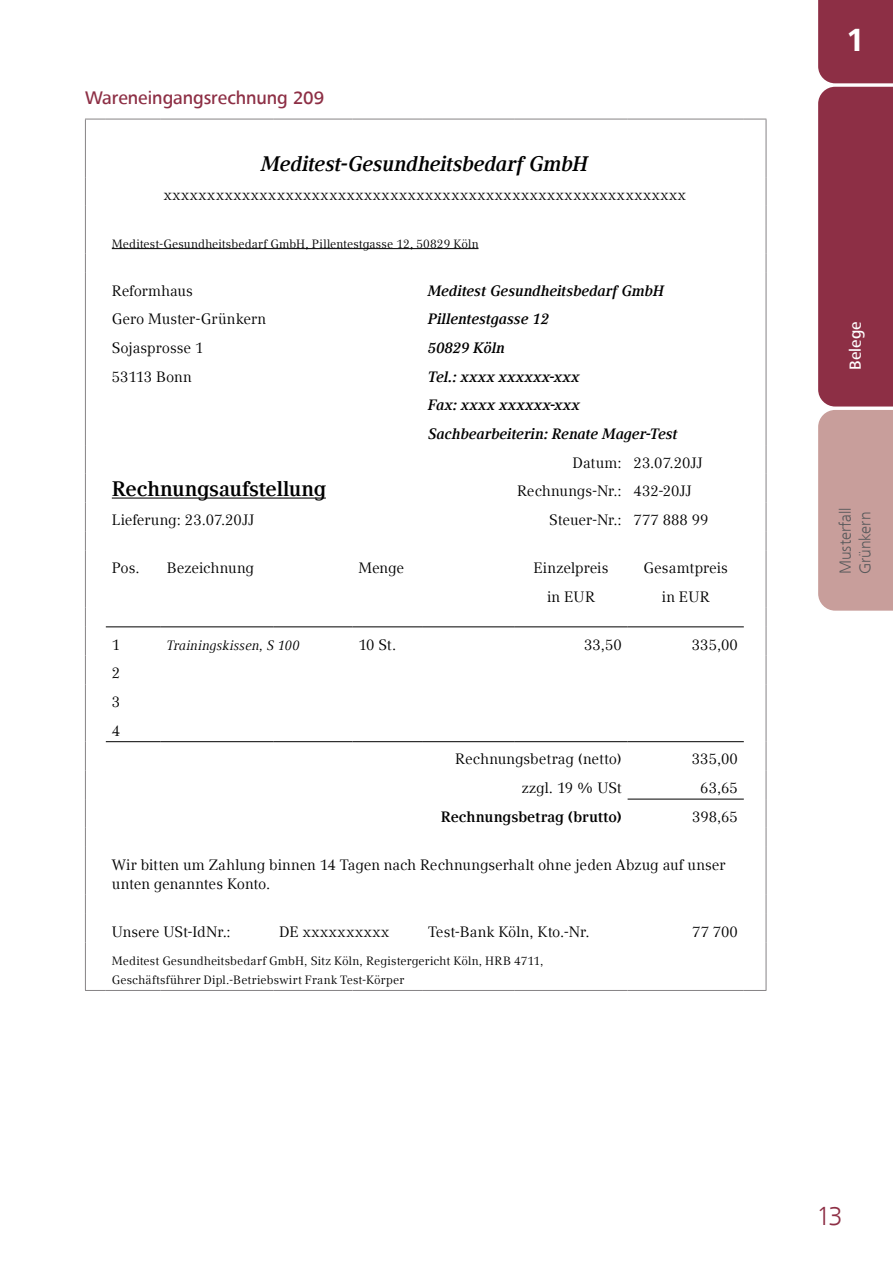
<style>
.page{position:relative;width:893px;height:1263px;background:#fff}
.page>*{position:absolute;margin:0;border:0;box-sizing:border-box;transform-origin:0 0}
.t1{font:700 33px "Frutiger Next Com";color:#fff}
.t2{font:300 27px "Frutiger Next Com";color:#8d2f45}
.t3{font:italic 700 21px "Compatil TDATEV";letter-spacing:-.005em;color:#000}
.t4{font:700 21px "Compatil TDATEV";letter-spacing:-.005em;color:#000}
.Zwischenüberschrift{font:500 18.75px "Frutiger Next Com";letter-spacing:-.005em;color:#8d2f45}
.t5{font:300 16.5px/19.8px "Frutiger Next Com";color:#58595b}
.t6{font:500 16.5px "Frutiger Next Com";letter-spacing:.005em;color:#fff}
.t7{font:15px/19.2px "Compatil TDATEV";letter-spacing:.015em;color:#000}
.t8{font:italic 700 15px "Compatil TDATEV";color:#000}
.t9{font:15px "Compatil TDATEV";letter-spacing:.055em;color:#000}
.t10{font:italic 700 15px "Compatil TDATEV";letter-spacing:.03em;color:#000}
.t11{font:700 15px "Compatil TDATEV";letter-spacing:.005em;color:#000}
.t12{font:15px "Compatil TDATEV";letter-spacing:-.005em;color:#000}
.t13{font:italic 13.5px "Compatil TDATEV";letter-spacing:.015em;color:#000}
.t14{font:12px/19.2px "Compatil TDATEV";letter-spacing:.02em;color:#000}
</style>
<div class="page">
<svg style="left:818px;top:0;width:75px;height:611px;background:#a25764"></svg>
<hr style="left:106px;top:626px;width:55px;height:1px;background:#000">
<hr style="left:161px;top:626px;width:112px;height:1px;background:#000">
<hr style="left:273px;top:626px;width:79px;height:1px;background:#000">
<hr style="left:352px;top:626px;width:70px;height:1px;background:#000">
<hr style="left:422px;top:626px;width:92px;height:1px;background:#000">
<hr style="left:514px;top:626px;width:114px;height:1px;background:#000">
<hr style="left:628px;top:626px;width:116px;height:1px;background:#000">
<hr style="left:106px;top:741px;width:55px;height:1px;background:#000">
<hr style="left:161px;top:741px;width:112px;height:1px;background:#000">
<hr style="left:273px;top:741px;width:79px;height:1px;background:#000">
<hr style="left:352px;top:741px;width:70px;height:1px;background:#000">
<hr style="left:422px;top:741px;width:92px;height:1px;background:#000">
<hr style="left:514px;top:741px;width:114px;height:1px;background:#000">
<hr style="left:628px;top:741px;width:116px;height:1px;background:#000">
<hr style="left:628px;top:799px;width:116px;height:1px;background:#000">
<hr style="left:85px;top:119px;width:1px;height:58px;background:#868385">
<svg style="left:85px;top:119px;width:21px;height:1px"></svg>
<hr style="left:106px;top:119px;width:55px;height:1px;background:#868385">
<hr style="left:161px;top:119px;width:112px;height:1px;background:#868385">
<hr style="left:273px;top:119px;width:79px;height:1px;background:#868385">
<hr style="left:352px;top:119px;width:70px;height:1px;background:#868385">
<hr style="left:422px;top:119px;width:92px;height:1px;background:#868385">
<hr style="left:514px;top:119px;width:114px;height:1px;background:#868385">
<hr style="left:628px;top:119px;width:116px;height:1px;background:#868385">
<svg style="left:744px;top:119px;width:22px;height:1px"></svg>
<hr style="left:766px;top:119px;width:1px;height:58px;background:#868385">
<svg style="left:85px;top:177px;width:1px;height:96px"></svg>
<svg style="left:766px;top:177px;width:1px;height:96px"></svg>
<hr style="left:85px;top:273px;width:1px;height:172px;background:#868385">
<hr style="left:766px;top:273px;width:1px;height:172px;background:#868385">
<svg style="left:85px;top:445px;width:1px;height:105px"></svg>
<svg style="left:766px;top:445px;width:1px;height:105px"></svg>
<hr style="left:85px;top:550px;width:1px;height:58px;background:#868385">
<hr style="left:766px;top:550px;width:1px;height:58px;background:#868385">
<svg style="left:85px;top:608px;width:1px;height:239px"></svg>
<svg style="left:766px;top:608px;width:1px;height:239px"></svg>
<hr style="left:85px;top:847px;width:1px;height:48px;background:#868385">
<hr style="left:766px;top:847px;width:1px;height:48px;background:#868385">
<svg style="left:85px;top:895px;width:1px;height:48px"></svg>
<svg style="left:766px;top:895px;width:1px;height:48px"></svg>
<hr style="left:85px;top:943px;width:1px;height:47px;background:#868385">
<svg style="left:85px;top:990px;width:21px;height:1px"></svg>
<hr style="left:106px;top:990px;width:55px;height:1px;background:#868385">
<hr style="left:161px;top:990px;width:112px;height:1px;background:#868385">
<hr style="left:273px;top:990px;width:79px;height:1px;background:#868385">
<hr style="left:352px;top:990px;width:70px;height:1px;background:#868385">
<hr style="left:422px;top:990px;width:92px;height:1px;background:#868385">
<hr style="left:514px;top:990px;width:114px;height:1px;background:#868385">
<hr style="left:628px;top:990px;width:116px;height:1px;background:#868385">
<hr style="left:766px;top:943px;width:1px;height:47px;background:#868385">
<svg style="left:744px;top:990px;width:22px;height:1px"></svg>
<hr style="left:112px;top:248px;width:367px;height:1px;background:#000">
<hr style="left:112px;top:497px;width:214px;height:2px;background:#000">
<p class="Zwischenüberschrift" style="left:85px;top:87px;width:241px">Wareneingangsrechnung 209</p>
<p class="t3" style="left:262px;top:152px;width:328px">Meditest-Gesundheitsbedarf GmbH</p>
<p class="t9" style="left:164px;top:186px;width:524px">xxxxxxxxxxxxxxxxxxxxxxxxxxxxxxxxxxxxxxxxxxxxxxxxxxxxxxxxxxxx</p>
<p class="t14" style="left:112px;top:234px;width:368px">Meditest-Gesundheitsbedarf GmbH, Pillentestgasse 12, 50829 Köln</p>
<p class="t7" style="left:112px;top:281px;width:83px">Reformhaus</p>
<p class="t7" style="left:112px;top:310px;width:156px">Gero Muster-Grünkern</p>
<p class="t7" style="left:112px;top:338px;width:93px">Sojasprosse 1</p>
<p class="t7" style="left:112px;top:367px;width:81px">53113 Bonn</p>
<p class="t8" style="left:428px;top:282px;width:237px">Meditest Gesundheitsbedarf GmbH</p>
<p class="t8" style="left:428px;top:310px;width:123px">Pillentestgasse 12</p>
<p class="t8" style="left:428px;top:339px;width:78px">50829 Köln</p>
<p class="t10" style="left:428px;top:368px;width:153px">Tel.: xxxx xxxxxx-xxx</p>
<p class="t10" style="left:428px;top:396px;width:154px">Fax: xxxx xxxxxx-xxx</p>
<p class="t8" style="left:428px;top:425px;width:251px">Sachbearbeiterin: Renate Mager-Test</p>
<p class="t7" style="left:572px;top:453px;width:51px">Datum:</p>
<p class="t7" style="left:634px;top:453px;width:71px">23.07.20JJ</p>
<p class="t4" style="left:112px;top:477px;width:216px">Rechnungsaufstellung</p>
<p class="t7" style="left:517px;top:482px;width:106px">Rechnungs-Nr.:</p>
<p class="t7" style="left:634px;top:482px;width:59px">432-20JJ</p>
<p class="t7" style="left:112px;top:510px;width:144px">Lieferung: 23.07.20JJ</p>
<p class="t12" style="left:549px;top:511px;width:74px">Steuer-Nr.:</p>
<p class="t7" style="left:634px;top:510px;width:76px">777 888 99</p>
<p class="t7" style="left:112px;top:558px;width:29px">Pos.</p>
<p class="t7" style="left:167px;top:558px;width:89px">Bezeichnung</p>
<p class="t7" style="left:358px;top:558px;width:47px">Menge</p>
<p class="t7" style="left:533px;top:558px;width:76px">Einzelpreis</p>
<p class="t7" style="left:547px;top:587px;width:49px">in EUR</p>
<p class="t7" style="left:644px;top:558px;width:86px">Gesamtpreis</p>
<p class="t7" style="left:662px;top:587px;width:49px">in EUR</p>
<p class="t7" style="left:112px;top:635px;width:10px">1</p>
<p class="t13" style="left:167px;top:637px;width:135px">Trainingskissen, S 100</p>
<p class="t7" style="left:358px;top:635px;width:39px">10 St.</p>
<p class="t7" style="left:584px;top:635px;width:39px">33,50</p>
<p class="t7" style="left:692px;top:635px;width:47px">335,00</p>
<p class="t7" style="left:112px;top:664px;width:10px">2</p>
<p class="t7" style="left:112px;top:692px;width:10px">3</p>
<p class="t7" style="left:112px;top:721px;width:10px">4</p>
<p class="t7" style="left:455px;top:750px;width:168px">Rechnungsbetrag (netto)</p>
<p class="t7" style="left:692px;top:750px;width:47px">335,00</p>
<p class="t7" style="left:522px;top:778px;width:101px">zzgl. 19 % USt</p>
<p class="t7" style="left:700px;top:778px;width:39px">63,65</p>
<p class="t11" style="left:441px;top:808px;width:182px">Rechnungsbetrag (brutto)</p>
<p class="t7" style="left:692px;top:807px;width:47px">398,65</p>
<p class="t7" style="left:112px;top:855px;width:615px">Wir bitten um Zahlung binnen 14 Tagen nach Rechnungserhalt ohne jeden Abzug auf unser unten genanntes Konto.</p>
<p class="t7" style="left:112px;top:922px;width:120px">Unsere USt-IdNr.:</p>
<p class="t9" style="left:279px;top:923px;width:111px">DE xxxxxxxxxx</p>
<p class="t7" style="left:428px;top:922px;width:163px">Test-Bank Köln, Kto.-Nr.</p>
<p class="t7" style="left:692px;top:922px;width:47px">77 700</p>
<p class="t14" style="left:112px;top:952px;width:433px">Meditest Gesundheitsbedarf GmbH, Sitz Köln, Registergericht Köln, HRB 4711,<br>Geschäftsführer Dipl.-Betriebswirt Frank Test-Körper</p>
<h1 class="t1" style="left:846px;top:21px;width:21px">1</h1>
<p class="t6" style="left:846px;top:370px;width:50px;rotate:-90deg">Belege</p>
<p class="t5" style="left:835px;top:574px;width:68px;rotate:-90deg">Musterfall<br>Grünkern</p>
<h2 class="t2" style="left:816px;top:1200px;width:28px">13</h2>
</div>
